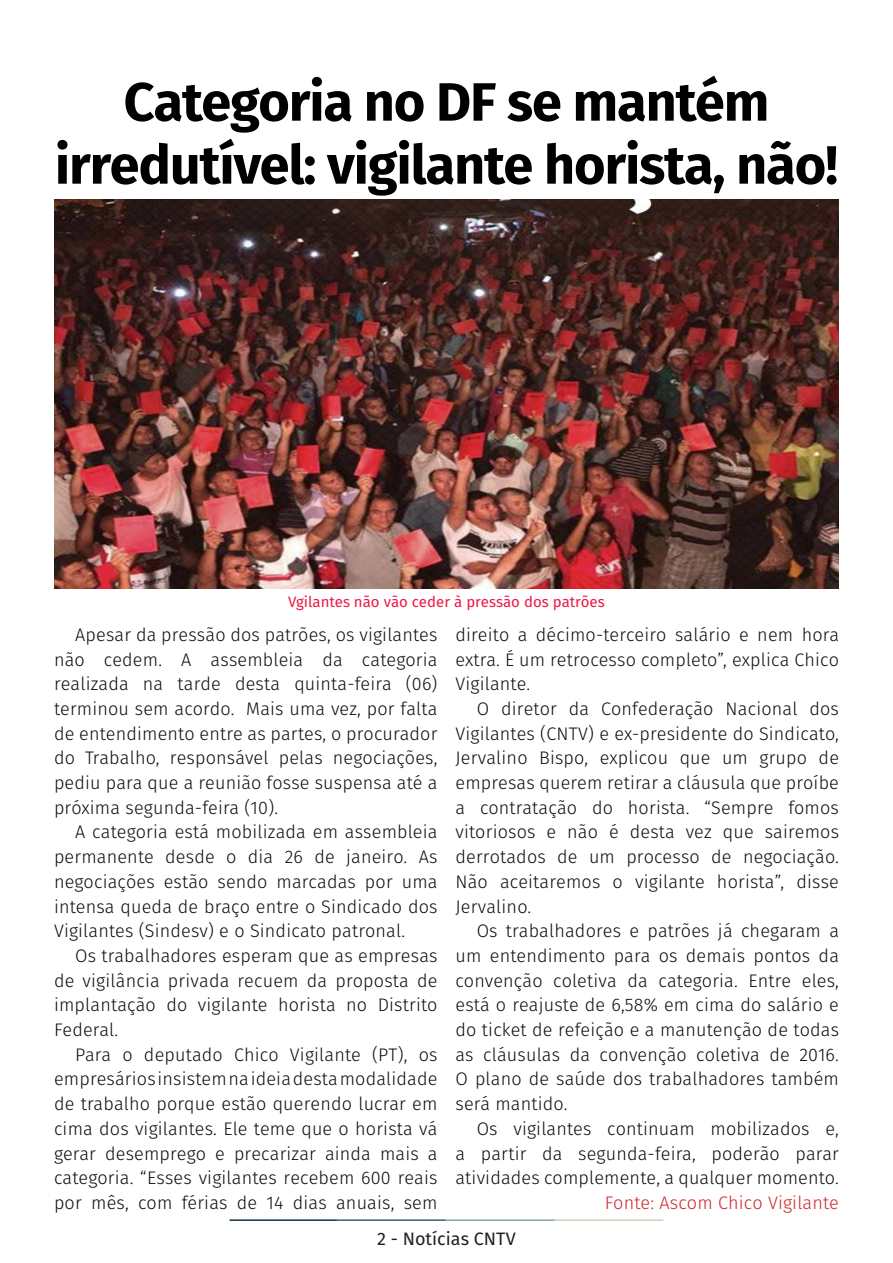
<style>
.page{position:relative;width:893px;height:1263px;background:#fff}
.page>*{position:absolute;margin:0;border:0;box-sizing:border-box;transform-origin:0 0}
.t1{font:700 54px/63px "Fira Sans";letter-spacing:-.02em;color:#000001;text-align:center}
.t2{font:300 18.15px/24.8px "Fira Sans";letter-spacing:.01em;color:#080d0b;text-align:justify}
.t3{font:300 18.15px "Fira Sans";letter-spacing:.01em;color:#d1232a}
.t4{font:18px "Fira Sans";color:#231f20}
.t5{font:15px "Fira Sans";color:#ed1845}
</style>
<div class="page">
<hr style="left:230px;top:1219px;width:107px;height:2px;background:#0e323f">
<hr style="left:337px;top:1219px;width:109px;height:2px;background:#3a5f6d">
<hr style="left:446px;top:1219px;width:109px;height:2px;background:#87a59a">
<hr style="left:555px;top:1219px;width:108px;height:2px;background:#c6d5b7">
<img style="left:54px;top:200px;width:785px;height:389px">
<p class="t1" style="left:55px;top:67px;width:785px">Categoria no DF se mantém irredutível: vigilante horista, não!</p>
<p class="t5" style="left:288px;top:590px;width:318px">Vgilantes não vão ceder à pressão dos patrões</p>
<p class="t2" style="left:455px;top:622px;width:385px">direito a décimo-terceiro salário e nem hora extra. É um retrocesso completo”, explica Chico Vigilante.</p>
<p class="t2" style="left:455px;top:696px;width:385px;text-indent:21px">O diretor da Confederação Nacional dos Vigilantes (CNTV) e ex-presidente do Sindicato, Jervalino Bispo, explicou que um grupo de empresas querem retirar a cláusula que proíbe a contratação do horista. “Sempre fomos vitoriosos e não é desta vez que sairemos derrotados de um processo de negociação.<br>Não aceitaremos o vigilante horista”, disse Jervalino.</p>
<p class="t2" style="left:455px;top:918px;width:385px;text-indent:21px">Os trabalhadores e patrões já chegaram a um entendimento para os demais pontos da convenção coletiva da categoria. Entre eles, está o reajuste de 6,58% em cima do salário e do ticket de refeição e a manutenção de todas as cláusulas da convenção coletiva de 2016.<br>O plano de saúde dos trabalhadores também será mantido.</p>
<p class="t2" style="left:455px;top:1116px;width:385px;text-indent:21px">Os vigilantes continuam mobilizados e, a partir da segunda-feira, poderão parar atividades complemente, a qualquer momento.</p>
<p class="t3" style="left:605px;top:1190px;width:236px">Fonte: Ascom Chico Vigilante</p>
<p class="t2" style="left:54px;top:622px;width:385px;text-indent:21px">Apesar da pressão dos patrões, os vigilantes não cedem. A assembleia da categoria realizada na tarde desta quinta-feira (06) terminou sem acordo. Mais uma vez, por falta de entendimento entre as partes, o procurador do Trabalho, responsável pelas negociações, pediu para que a reunião fosse suspensa até a próxima segunda-feira (10).</p>
<p class="t2" style="left:54px;top:820px;width:385px;text-indent:21px">A categoria está mobilizada em assembleia permanente desde o dia 26 de janeiro. As negociações estão sendo marcadas por uma intensa queda de braço entre o Sindicado dos Vigilantes (Sindesv) e o Sindicato patronal.</p>
<p class="t2" style="left:54px;top:943px;width:385px;text-indent:21px">Os trabalhadores esperam que as empresas de vigilância privada recuem da proposta de implantação do vigilante horista no Distrito Federal.</p>
<p class="t2" style="left:54px;top:1042px;width:385px;text-indent:21px">Para o deputado Chico Vigilante (PT), os empresários insistem na ideia desta modalidade de trabalho porque estão querendo lucrar em cima dos vigilantes. Ele teme que o horista vá gerar desemprego e precarizar ainda mais a categoria. “Esses vigilantes recebem 600 reais por mês, com férias de 14 dias anuais, sem</p>
<p class="t4" style="left:377px;top:1225px;width:140px">2 - Notícias CNTV</p>
</div>
